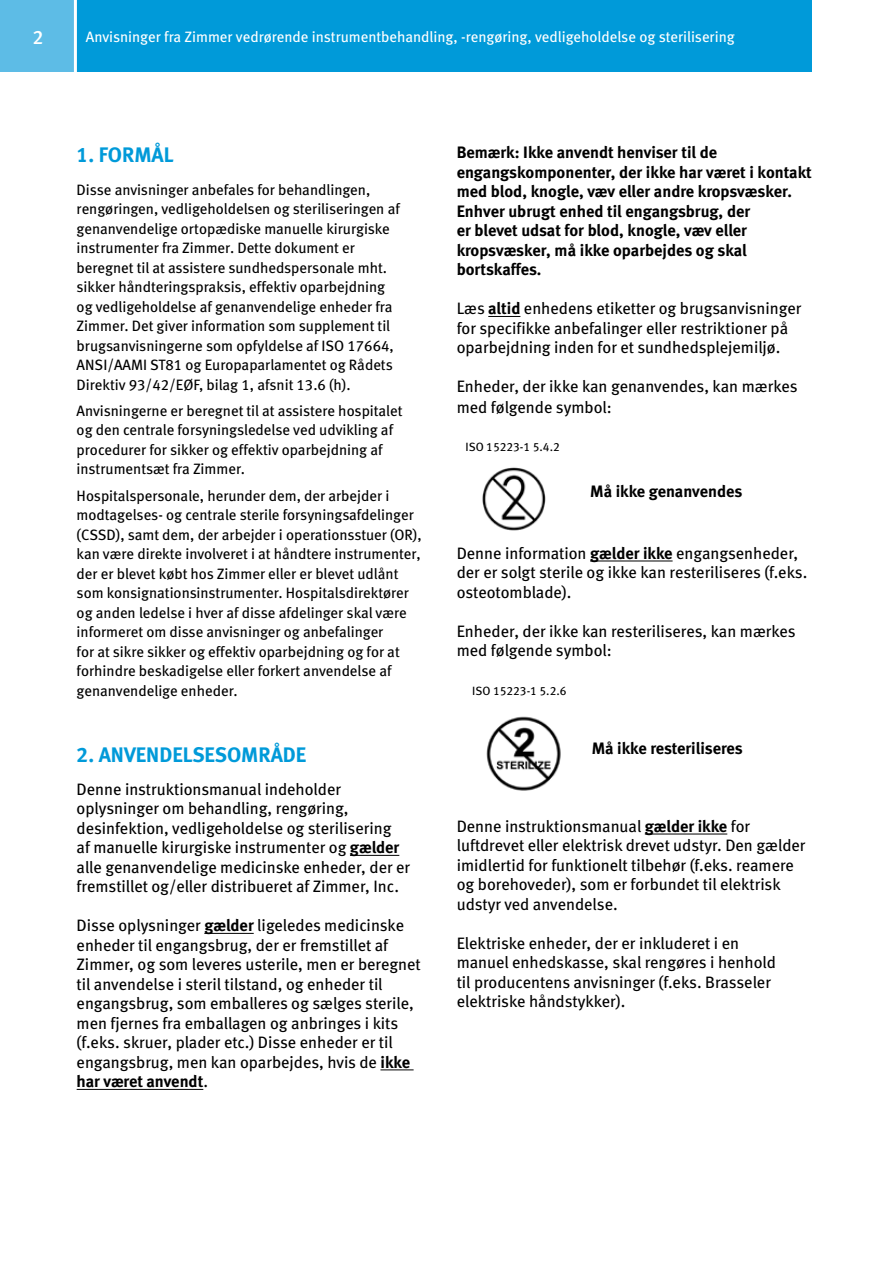
<style>
.page{position:relative;width:893px;height:1263px;background:#fff}
.page>*{position:absolute;margin:0;border:0;box-sizing:border-box;transform-origin:0 0}
.t1{font:21px "Meta Bold LF";color:#009ad9}
.t2{font:19.5px "Meta Medium LF";color:#fff}
.t3{font:16.5px/19.5px "Meta Book LF";color:#000}
.t4{font:16.5px/19.5px "Meta Bold LF";color:#000}
.t5{font:15px/19.5px "Meta Book LF";color:#000}
.t6{font:15px "Meta Book LF";color:#fff}
.t7{font:12px "Meta Book LF";color:#000}
.s1{font-family:"Meta Bold LF"}
.s2{font-family:"Meta Book LF"}
</style>
<div class="page">
<div style="left:77px;top:0;width:735px;height:72px;background:#009ad9"></div>
<div style="left:0;top:0;width:74px;height:72px;background:#5dbce6"></div>
<hr style="left:350px;top:855px;width:49px;height:1px;background:#000">
<hr style="left:204px;top:933px;width:50px;height:1px;background:#000">
<hr style="left:380px;top:1070px;width:34px;height:1px;background:#000">
<hr style="left:77px;top:1089px;width:126px;height:1px;background:#000">
<hr style="left:488px;top:316px;width:32px;height:1px;background:#000">
<hr style="left:590px;top:561px;width:83px;height:1px;background:#000">
<hr style="left:645px;top:834px;width:82px;height:1px;background:#000">
<img style="left:482px;top:467px;width:64px;height:63px">
<img style="left:486px;top:716px;width:75px;height:75px">
<p class="t2" style="left:32px;top:26px;width:12px">2</p>
<p class="t6" style="left:86px;top:28px;width:650px">Anvisninger fra Zimmer vedrørende instrumentbehandling, -rengøring, vedligeholdelse og sterilisering</p>
<p class="t1" style="left:77px;top:142px;width:98px">1. FORMÅL</p>
<p class="t5" style="left:77px;top:179px;width:325px">Disse anvisninger anbefales for behandlingen, rengøringen, vedligeholdelsen og steriliseringen af genanvendelige ortopædiske manuelle kirurgiske instrumenter fra Zimmer. Dette dokument er beregnet til at assistere sundhedspersonale mht. sikker håndteringspraksis, effektiv oparbejdning og vedligeholdelse af genanvendelige enheder fra Zimmer. Det giver information som supplement til brugsanvisningerne som opfyldelse af ISO 17664, ANSI/AAMI ST81 og Europaparlamentet og Rådets Direktiv 93/42/EØF, bilag 1, afsnit 13.6 (h).</p>
<p class="t5" style="left:77px;top:401px;width:327px">Anvisningerne er beregnet til at assistere hospitalet og den centrale forsyningsledelse ved udvikling af procedurer for sikker og effektiv oparbejdning af instrumentsæt fra Zimmer.</p>
<p class="t5" style="left:77px;top:485px;width:347px">Hospitalspersonale, herunder dem, der arbejder i modtagelses- og centrale sterile forsyningsafdelinger (CSSD), samt dem, der arbejder i operationsstuer (OR), kan være direkte involveret i at håndtere instrumenter, der er blevet købt hos Zimmer eller er blevet udlånt som konsignationsinstrumenter. Hospitalsdirektører og anden ledelse i hver af disse afdelinger skal være informeret om disse anvisninger og anbefalinger<br>for at sikre sikker og effektiv oparbejdning og for at forhindre beskadigelse eller forkert anvendelse af genanvendelige enheder.</p>
<p class="t1" style="left:77px;top:742px;width:231px">2. ANVENDELSESOMRÅDE</p>
<p class="t3" style="left:77px;top:779px;width:335px">Denne instruktionsmanual indeholder oplysninger om behandling, rengøring, desinfektion, vedligeholdelse og sterilisering<br>af manuelle kirurgiske instrumenter og <span class="s1">gælder </span>alle genanvendelige medicinske enheder, der er fremstillet og/eller distribueret af Zimmer, Inc.</p>
<p class="t3" style="left:77px;top:915px;width:346px">Disse oplysninger <span class="s1">gælder</span> ligeledes medicinske enheder til engangsbrug, der er fremstillet af Zimmer, og som leveres usterile, men er beregnet til anvendelse i steril tilstand, og enheder til engangsbrug, som emballeres og sælges sterile, men fjernes fra emballagen og anbringes i kits (f.eks. skruer, plader etc.) Disse enheder er til engangsbrug, men kan oparbejdes, hvis de <span class="s1">ikke</span></p>
<p class="t4" style="left:77px;top:1071px;width:133px">har været anvendt<span class="s2">.</span></p>
<p class="t4" style="left:457px;top:142px;width:357px">Bemærk: Ikke anvendt henviser til de engangskomponenter, der ikke har været i kontakt med blod, knogle, væv eller andre kropsvæsker.<br>Enhver ubrugt enhed til engangsbrug, der<br>er blevet udsat for blod, knogle, væv eller kropsvæsker, må ikke oparbejdes og skal bortskaffes.</p>
<p class="t3" style="left:457px;top:298px;width:346px">Læs <span class="s1">altid</span> enhedens etiketter og brugsanvisninger for specifikke anbefalinger eller restriktioner på oparbejdning inden for et sundhedsplejemiljø.</p>
<p class="t3" style="left:457px;top:376px;width:342px;line-height:21px">Enheder, der ikke kan genanvendes, kan mærkes med følgende symbol:</p>
<p class="t7" style="left:465px;top:440px;width:96px">ISO 15223-1 5.4.2</p>
<p class="t4" style="left:590px;top:481px;width:154px">Må ikke genanvendes</p>
<p class="t3" style="left:457px;top:543px;width:352px">Denne information <span class="s1">gælder ikke</span> engangsenheder, der er solgt sterile og ikke kan resteriliseres (f.eks. osteotomblade).</p>
<p class="t3" style="left:457px;top:621px;width:340px">Enheder, der ikke kan resteriliseres, kan mærkes med følgende symbol:</p>
<p class="t7" style="left:472px;top:683px;width:96px">ISO 15223-1 5.2.6</p>
<p class="t4" style="left:592px;top:738px;width:152px">Må ikke resteriliseres</p>
<p class="t3" style="left:457px;top:816px;width:350px">Denne instruktionsmanual <span class="s1">gælder ikke</span> for luftdrevet eller elektrisk drevet udstyr. Den gælder imidlertid for funktionelt tilbehør (f.eks. reamere og borehoveder), som er forbundet til elektrisk udstyr ved anvendelse.</p>
<p class="t3" style="left:457px;top:933px;width:321px">Elektriske enheder, der er inkluderet i en manuel enhedskasse, skal rengøres i henhold til producentens anvisninger (f.eks. Brasseler elektriske håndstykker).</p>
</div>
